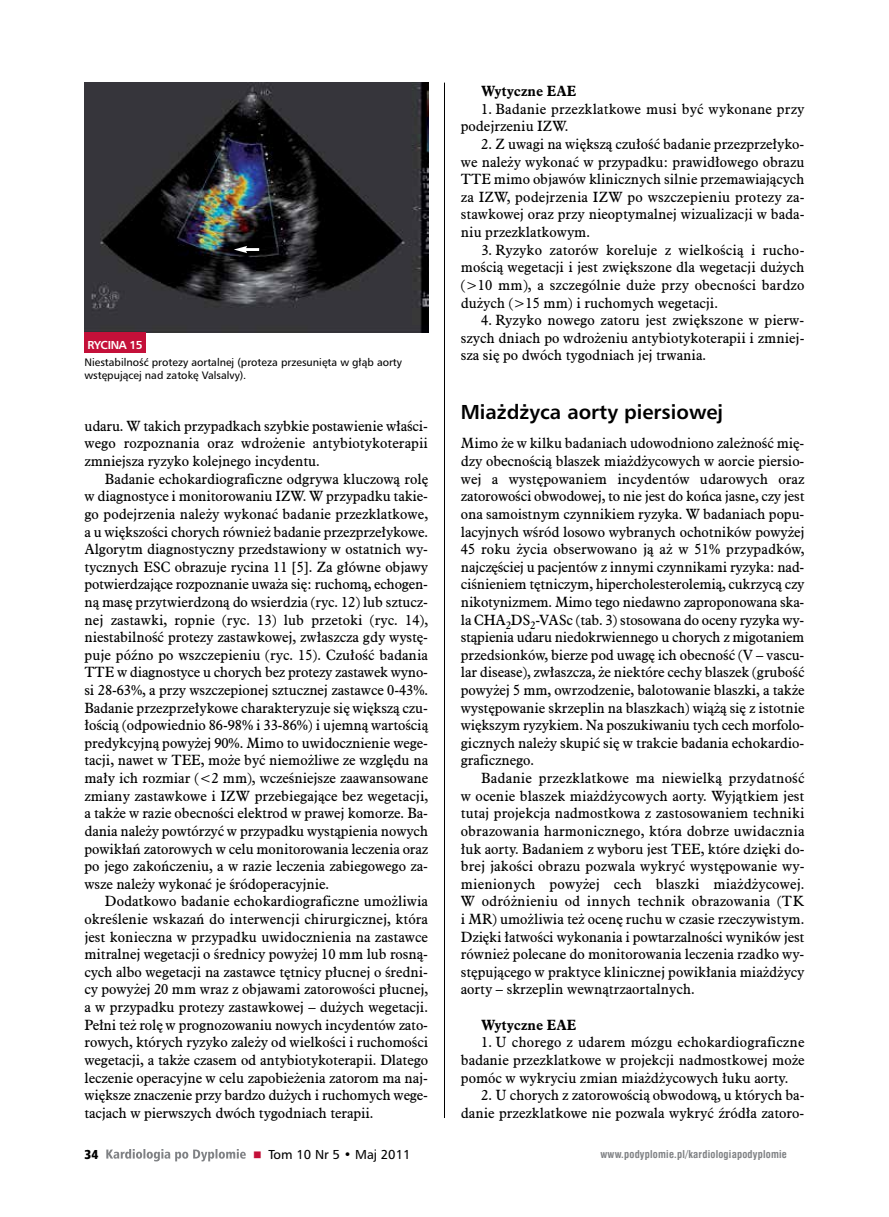
<style>
.page{position:relative;width:889px;height:1217px;background:#fff}
.page>*{position:absolute;margin:0;border:0;box-sizing:border-box;transform-origin:0 0}
.t1{font:700 20.25px "Humnst 777 EU";color:#000}
.t2{font:14.4px/17.5px "Aldine 721 EU";color:#000;text-align:justify}
.t3{font:700 14.4px "Aldine 721 EU";color:#000}
.t4{font:13.05px "Humnst 777 EU";color:#000}
.t5{font:13.05px "Humnst 777 X Blk Cn EU";color:#000}
.t6{font:700 11.55px "Humnst 777 EU";letter-spacing:-.03em;color:#fff}
.t7{font:10.8px/13px "Humnst 777 EU";color:#000}
.t8{font:700 10.5px "Swis 721 Cn EU";letter-spacing:.02em;color:#808285}
</style>
<div class="page">
<svg style="left:84px;top:82px;width:361px;height:1080px"></svg>
<svg style="left:254px;top:1150px;width:7px;height:7px"></svg>
<p class="t6" style="left:88px;top:337px;width:57px">RYCINA 15</p>
<p class="t7" style="left:84px;top:355px;width:319px">Niestabilność protezy aortalnej (proteza przesunięta w głąb aorty wstępującej nad zatokę Valsalvy).</p>
<p class="t2" style="left:84px;top:417px;width:345px">udaru. W takich przypadkach szybkie postawienie właści&shy;wego rozpoznania oraz wdrożenie antybiotykoterapii zmniejsza ryzyko kolejnego incydentu.</p>
<p class="t2" style="left:84px;top:470px;width:345px;text-indent:21px">Badanie echokardiograficzne odgrywa kluczową rolę w diagnostyce i monitorowaniu IZW. W przypadku takie&shy;go podejrzenia należy wykonać badanie przezklatkowe, a u większości chorych również badanie przezprzełykowe.<br>Algorytm diagnostyczny przedstawiony w ostatnich wy&shy;tycznych ESC obrazuje rycina 11 [5]. Za główne objawy potwierdzające rozpoznanie uważa się: ruchomą, echogen&shy;ną masę przytwierdzoną do wsierdzia (ryc. 12) lub sztucz&shy;nej zastawki, ropnie (ryc. 13) lub przetoki (ryc. 14), niestabilność protezy zastawkowej, zwłaszcza gdy wystę&shy;puje późno po wszczepieniu (ryc. 15). Czułość badania TTE w diagnostyce u chorych bez protezy zastawek wyno&shy;si 28-63%, a przy wszczepionej sztucznej zastawce 0-43%.<br>Badanie przezprzełykowe charakteryzuje się większą czu&shy;łością (odpowiednio 86-98% i 33-86%) i ujemną wartością predykcyjną powyżej 90%. Mimo to uwidocznienie wege&shy;tacji, nawet w TEE, może być niemożliwe ze względu na mały ich rozmiar (&lt;2 mm), wcześniejsze zaawansowane zmiany zastawkowe i IZW przebiegające bez wegetacji, a także w razie obecności elektrod w prawej komorze. Ba&shy;dania należy powtórzyć w przypadku wystąpienia nowych powikłań zatorowych w celu monitorowania leczenia oraz po jego zakończeniu, a w razie leczenia zabiegowego za&shy;wsze należy wykonać je śródoperacyjnie.</p>
<p class="t2" style="left:84px;top:893px;width:345px;text-indent:21px">Dodatkowo badanie echokardiograficzne umożliwia określenie wskazań do interwencji chirurgicznej, która jest konieczna w przypadku uwidocznienia na zastawce mitralnej wegetacji o średnicy powyżej 10 mm lub rosną&shy;cych albo wegetacji na zastawce tętnicy płucnej o średni&shy;cy powyżej 20 mm wraz z objawami zatorowości płucnej, a w przypadku protezy zastawkowej – dużych wegetacji.<br>Pełni też rolę w prognozowaniu nowych incydentów zato&shy;rowych, których ryzyko zależy od wielkości i ruchomości wegetacji, a także czasem od antybiotykoterapii. Dlatego leczenie operacyjne w celu zapobieżenia zatorom ma naj&shy;większe znaczenie przy bardzo dużych i ruchomych wege&shy;tacjach w pierwszych dwóch tygodniach terapii.</p>
<p class="t5" style="left:84px;top:1145px;width:15px">34</p>
<p class="t4" style="left:268px;top:1145px;width:144px">Tom 10 Nr 5 • Maj 2011</p>
<p class="t3" style="left:481px;top:82px;width:97px">Wytyczne EAE</p>
<p class="t2" style="left:461px;top:101px;width:345px;text-indent:20px">1. Badanie przezklatkowe musi być wykonane przy podejrzeniu IZW.</p>
<p class="t2" style="left:461px;top:136px;width:345px;text-indent:20px">2. Z uwagi na większą czułość badanie przezprzełyko&shy;we należy wykonać w przypadku: prawidłowego obrazu TTE mimo objawów klinicznych silnie przemawiających za IZW, podejrzenia IZW po wszczepieniu protezy za&shy;stawkowej oraz przy nieoptymalnej wizualizacji w bada&shy;niu przezklatkowym.</p>
<p class="t2" style="left:461px;top:241px;width:345px;text-indent:21px">3. Ryzyko zatorów koreluje z wielkością i rucho&shy;mością wegetacji i jest zwiększone dla wegetacji dużych (&gt;10 mm), a szczególnie duże przy obecności bardzo dużych (&gt;15 mm) i ruchomych wegetacji.</p>
<p class="t2" style="left:461px;top:312px;width:345px;text-indent:20px">4. Ryzyko nowego zatoru jest zwiększone w pierw&shy;szych dniach po wdrożeniu antybiotykoterapii i zmniej&shy;sza się po dwóch tygodniach jej trwania.</p>
<h1 class="t1" style="left:461px;top:399px;width:264px">Miażdżyca aorty piersiowej</h1>
<p class="t2" style="left:461px;top:435px;width:345px">Mimo że w kilku badaniach udowodniono zależność mię&shy;dzy obecnością blaszek miażdżycowych w aorcie piersio&shy;wej a występowaniem incydentów udarowych oraz zatorowości obwodowej, to nie jest do końca jasne, czy jest ona samoistnym czynnikiem ryzyka. W badaniach popu&shy;lacyjnych wśród losowo wybranych ochotników powyżej 45 roku życia obserwowano ją aż w 51% przypadków, najczęściej u pacjentów z innymi czynnikami ryzyka: nad&shy;ciśnieniem tętniczym, hipercholesterolemią, cukrzycą czy nikotynizmem. Mimo tego niedawno zaproponowana ska&shy;la CHA<sub>2</sub>DS<sub>2</sub>-VASc (tab. 3) stosowana do oceny ryzyka wy&shy;stąpienia udaru niedokrwiennego u chorych z migotaniem przedsionków, bierze pod uwagę ich obecność (V – vascu&shy;lar disease), zwłaszcza, że niektóre cechy blaszek (grubość powyżej 5 mm, owrzodzenie, balotowanie blaszki, a także występowanie skrzeplin na blaszkach) wiążą się z istotnie większym ryzykiem. Na poszukiwaniu tych cech morfolo&shy;gicznych należy skupić się w trakcie badania echokardio&shy;graficznego.</p>
<p class="t2" style="left:461px;top:769px;width:345px;text-indent:20px">Badanie przezklatkowe ma niewielką przydatność w ocenie blaszek miażdżycowych aorty. Wyjątkiem jest tutaj projekcja nadmostkowa z zastosowaniem techniki obrazowania harmonicznego, która dobrze uwidacznia łuk aorty. Badaniem z wyboru jest TEE, które dzięki do&shy;brej jakości obrazu pozwala wykryć występowanie wy&shy;mienionych powyżej cech blaszki miażdżycowej.<br>W odróżnieniu od innych technik obrazowania (TK i MR) umożliwia też ocenę ruchu w czasie rzeczywistym.<br>Dzięki łatwości wykonania i powtarzalności wyników jest również polecane do monitorowania leczenia rzadko wy&shy;stępującego w praktyce klinicznej powikłania miażdżycy aorty – skrzeplin wewnątrzaortalnych.</p>
<p class="t3" style="left:481px;top:1015px;width:97px">Wytyczne EAE</p>
<p class="t2" style="left:461px;top:1033px;width:345px;text-indent:20px">1. U chorego z udarem mózgu echokardiograficzne badanie przezklatkowe w projekcji nadmostkowej może pomóc w wykryciu zmian miażdżycowych łuku aorty.</p>
<p class="t2" style="left:461px;top:1086px;width:345px;text-align:right">2. U chorych z zatorowością obwodową, u których ba&shy;danie przezklatkowe nie pozwala wykryć źródła zatoro-</p>
<p class="t8" style="left:600px;top:1147px;width:188px">www.podyplomie.pl/kardiologiapodyplomie</p>
</div>
